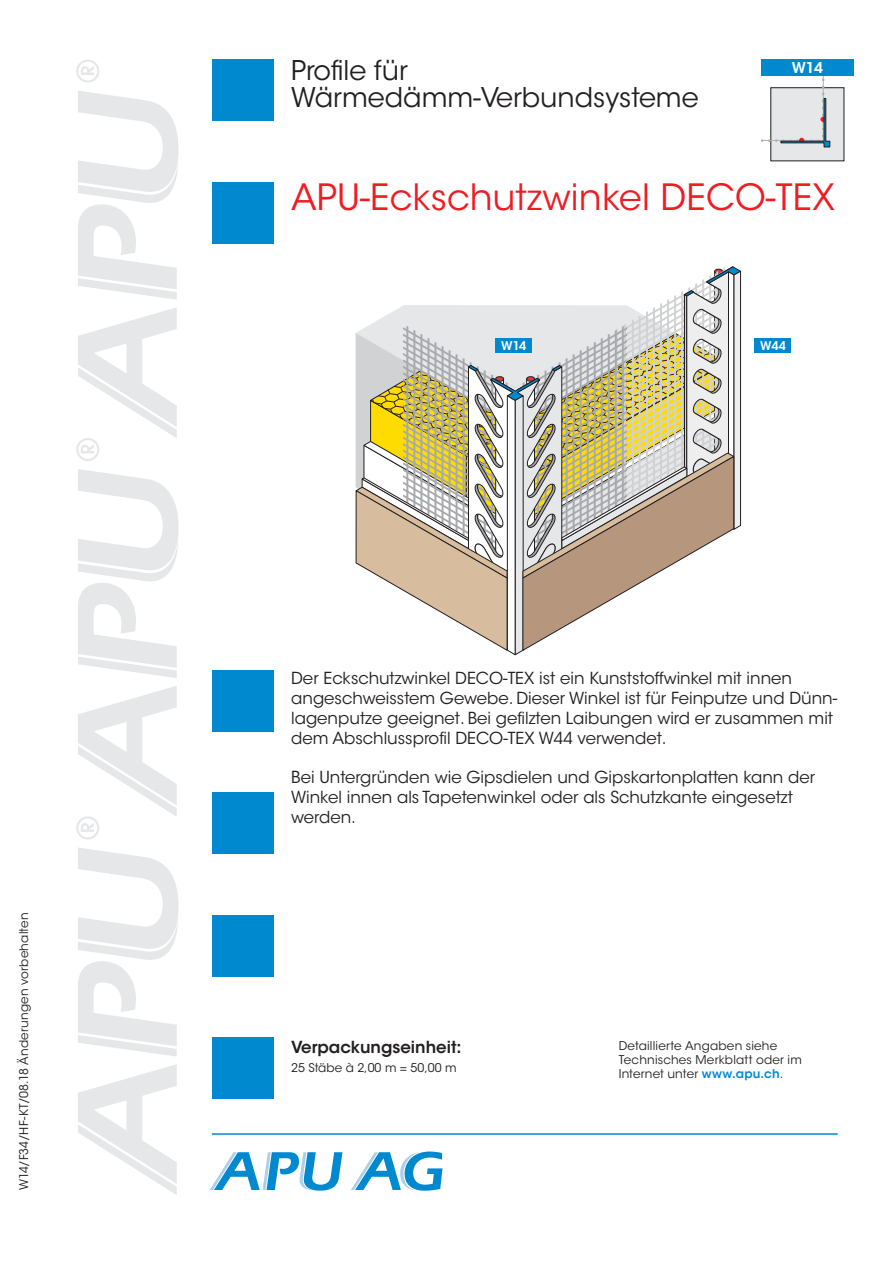
<style>
.page{position:relative;width:893px;height:1263px;background:#fff}
.page>*{position:absolute;margin:0;border:0;box-sizing:border-box;transform-origin:0 0}
.t1{font:36px "ITC Avant Garde Std";letter-spacing:.005em;color:#ee1d23}
.t2{font:27px/27px "ITC Avant Garde Std";color:#231f20}
.t3{font:16.5px/19.8px "ITC Avant Garde Std";color:#231f20}
.t4{font:600 16.5px "ITC Avant Garde Std";color:#231f20}
.t5{font:600 14.85px "ITC Avant Garde Std";color:#fff}
.t6{font:12px/14.4px "ITC Avant Garde Std";letter-spacing:.015em;color:#231f20}
.t7{font:600 12px "ITC Avant Garde Std";letter-spacing:-.015em;color:#fff}
.s1{font-weight:600;color:#0089cf}
</style>
<div class="page">
<svg style="left:78px;top:848px;width:101px;height:208px"></svg>
<svg style="left:78px;top:1064px;width:99px;height:131px"></svg>
<svg style="left:78px;top:91px;width:101px;height:209px"></svg>
<svg style="left:76px;top:60px;width:23px;height:23px"></svg>
<svg style="left:78px;top:469px;width:101px;height:209px"></svg>
<svg style="left:76px;top:686px;width:101px;height:153px"></svg>
<svg style="left:76px;top:307px;width:101px;height:154px"></svg>
<svg style="left:210px;top:1152px;width:132px;height:39px"></svg>
<svg style="left:351px;top:1151px;width:91px;height:40px"></svg>
<hr style="left:212px;top:1133px;width:626px;height:2px;background:#0089cf">
<div style="left:212px;top:1037px;width:62px;height:61px;background:#0089cf"></div>
<div style="left:212px;top:915px;width:62px;height:61px;background:#0089cf"></div>
<div style="left:212px;top:792px;width:62px;height:62px;background:#0089cf"></div>
<div style="left:212px;top:670px;width:62px;height:62px;background:#0089cf"></div>
<div style="left:212px;top:182px;width:62px;height:61px;background:#0089cf"></div>
<div style="left:212px;top:60px;width:62px;height:61px;background:#0089cf"></div>
<div style="left:754px;top:338px;width:37px;height:15px;background:#0089cf"></div>
<svg style="left:355px;top:266px;width:386px;height:389px"></svg>
<div style="left:771px;top:88px;width:73px;height:73px;background:#e6e7e9"></div>
<hr style="left:761px;top:140px;width:62px;height:1px;background:#b0b1b5">
<svg style="left:776px;top:76px;width:54px;height:71px"></svg>
<div style="left:761px;top:60px;width:93px;height:16px;background:#0089cf"></div>
<div style="left:495px;top:338px;width:36px;height:15px;background:#0089cf"></div>
<p class="t6" style="left:17px;top:1190px;width:279px;rotate:-90deg">W14/F34/HF-KT/08.18 Änderungen vorbehalten</p>
<h2 class="t2" style="left:291px;top:57px;width:409px">Profile für<br>Wärmedämm-Verbundsysteme</h2>
<p class="t5" style="left:792px;top:58px;width:33px">W14</p>
<h1 class="t1" style="left:291px;top:175px;width:545px">APU-Eckschutzwinkel DECO-TEX</h1>
<p class="t7" style="left:501px;top:338px;width:27px">W14</p>
<p class="t7" style="left:760px;top:338px;width:28px">W44</p>
<p class="t3" style="left:291px;top:668px;width:548px">Der Eckschutzwinkel DECO-TEX ist ein Kunststoffwinkel mit innen angeschweisstem Gewebe. Dieser Winkel ist für Feinputze und Dünn&shy;lagenputze geeignet. Bei gefilzten Laibungen wird er zusammen mit dem Abschlussprofil DECO-TEX W44 verwendet.</p>
<p class="t3" style="left:291px;top:767px;width:525px">Bei Untergründen wie Gipsdielen und Gipskartonplatten kann der<br>Winkel innen als Tapetenwinkel oder als Schutzkante eingesetzt werden.</p>
<p class="t4" style="left:291px;top:1036px;width:172px">Verpackungseinheit:</p>
<p class="t6" style="left:291px;top:1060px;width:167px">25 Stäbe à 2,00 m = 50,00 m</p>
<p class="t6" style="left:619px;top:1038px;width:185px">Detaillierte Angaben siehe<br>Technisches Merkblatt oder im<br>Internet unter <span class="s1">www.apu.ch</span>.</p>
</div>
